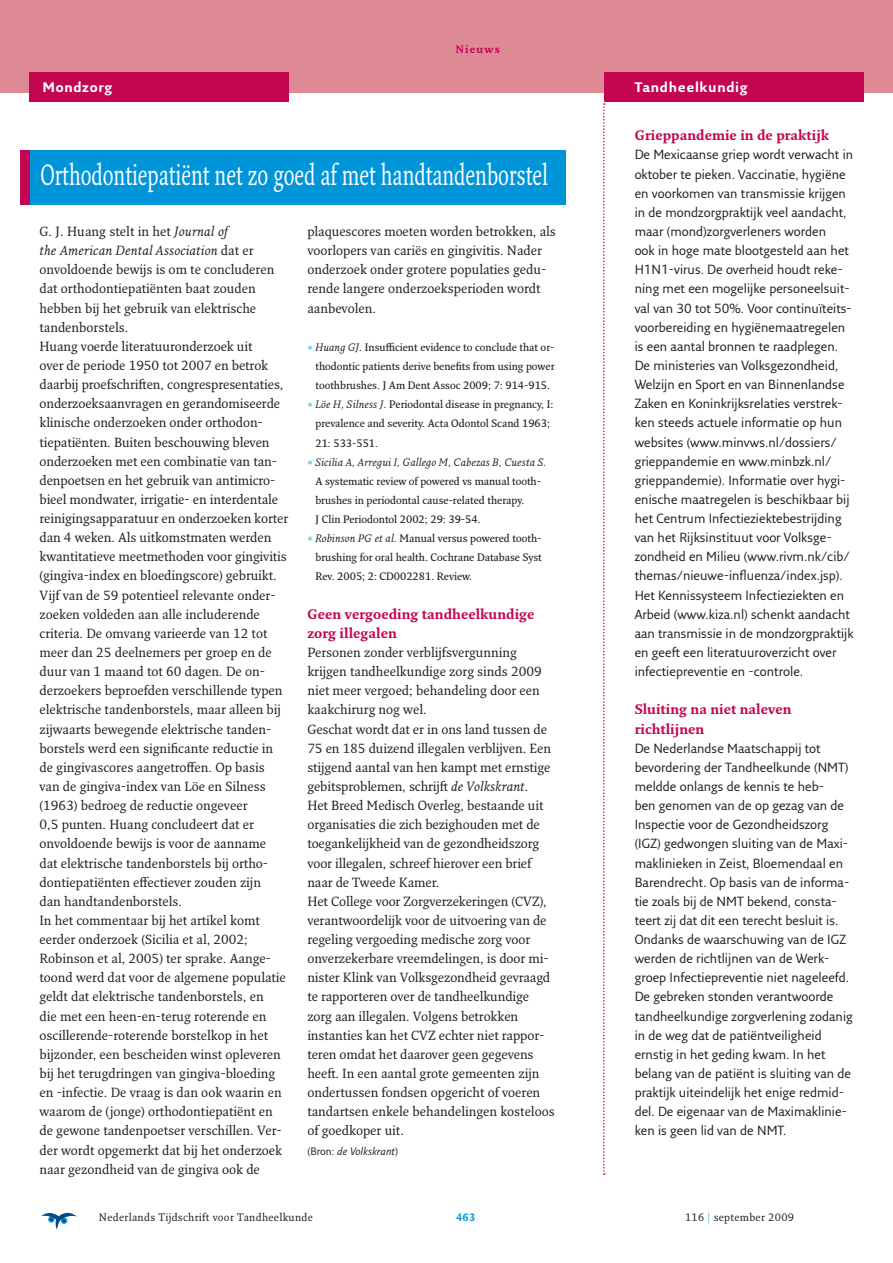
<style>
.page{position:relative;width:893px;height:1263px;background:#fff}
.page>*{position:absolute;margin:0;border:0;box-sizing:border-box;transform-origin:0 0}
.t1{font:28.5px "Fresco Plus Pro";color:#fff;scale:.7 1}
.t2{font:700 13.5px/19.2px "Fresco Plus Pro";color:#c30552}
.t3{font:700 13.5px "Fresco Sans Plus Pro";letter-spacing:.05em;color:#fff}
.t4{font:12.9px/19.2px "Fresco Plus Pro";color:#231f20}
.t5{font:12.9px/19.2px "Fresco Sans Plus Pro";color:#231f20}
.t6{font:600 10.5px "Fresco Plus Pro";color:#231f20}
.t7{font:10.5px "Fresco Plus Pro";letter-spacing:.03em;color:#231f20}
.t8{font:italic 10.5px "Fresco Plus Pro";color:#231f20}
.t9{font:italic 10.5px "Fresco Sans Plus Pro";color:#231f20}
.t10{font:700 10.5px "Fresco Plus Pro";letter-spacing:.1em;color:#c30552}
.t11{font:700 10.5px "Fresco Plus Pro";color:#0095d9}
.s1{font-style:italic}
.s2{font-weight:400;color:#00aeef}
.s3{font-weight:400;font-style:italic}
.s4{font-style:normal;color:#00aeef}
.s5{font-style:normal}
.s6{color:#0095d9}
</style>
<div class="page">
<svg style="left:41px;top:1213px;width:35px;height:17px"></svg>
<div style="left:0;top:0;width:893px;height:92px;background:#de8a95"></div>
<div style="left:30px;top:72px;width:259px;height:30px;background:#c30552"></div>
<div style="left:604px;top:72px;width:259px;height:30px;background:#c30552"></div>
<svg style="left:603px;top:103px;width:2px;height:1072px"></svg>
<div style="left:30px;top:150px;width:536px;height:54px;background:#0095d9"></div>
<div style="left:20px;top:150px;width:10px;height:54px;background:#c30552"></div>
<p class="t3" style="left:43px;top:78px;width:71px">Mondzorg</p>
<p class="t10" style="left:455px;top:42px;width:46px">Nieuws</p>
<h1 class="t1" style="left:40px;top:157px;width:726px">Orthodontiepatiënt net zo goed af met handtandenborstel</h1>
<p class="t4" style="left:39px;top:222px;width:250px">G. J. Huang stelt in het <span class="s1">Journal of<br>the American Dental Association</span> dat er onvoldoende bewijs is om te concluderen dat orthodontiepatiënten baat zouden hebben bij het gebruik van elektrische tandenborstels.<br>Huang voerde literatuuronderzoek uit<br>over de periode 1950 tot 2007 en betrok daarbij proefschriften, congrespresentaties, onderzoeksaanvragen en gerandomiseerde klinische onderzoeken onder orthodon&shy;tiepatiënten. Buiten beschouwing bleven onderzoeken met een combinatie van tan&shy;denpoetsen en het gebruik van antimicro&shy;bieel mondwater, irrigatie- en interdentale reinigingsapparatuur en onderzoeken korter dan 4 weken. Als uitkomstmaten werden kwantitatieve meetmethoden voor gingivitis (gingiva-index en bloedingscore) gebruikt.<br>Vijf van de 59 potentieel relevante onder&shy;zoeken voldeden aan alle includerende criteria. De omvang varieerde van 12 tot meer dan 25 deelnemers per groep en de duur van 1 maand tot 60 dagen. De on&shy;derzoekers beproefden verschillende typen elektrische tandenborstels, maar alleen bij zijwaarts bewegende elektrische tanden&shy;borstels werd een significante reductie in de gingivascores aangetroffen. Op basis<br>van de gingiva-index van Löe en Silness (1963) bedroeg de reductie ongeveer<br>0,5 punten. Huang concludeert dat er onvoldoende bewijs is voor de aanname<br>dat elektrische tandenborstels bij ortho&shy;dontiepatiënten effectiever zouden zijn<br>dan handtandenborstels.<br>In het commentaar bij het artikel komt eerder onderzoek (Sicilia et al, 2002; Robinson et al, 2005) ter sprake. Aange&shy;toond werd dat voor de algemene populatie geldt dat elektrische tandenborstels, en<br>die met een heen-en-terug roterende en oscillerende-roterende borstelkop in het bijzonder, een bescheiden winst opleveren bij het terugdringen van gingiva-bloeding en -infectie. De vraag is dan ook waarin en waarom de (jonge) orthodontiepatiënt en de gewone tandenpoetser verschillen. Ver&shy;der wordt opgemerkt dat bij het onderzoek naar gezondheid van de gingiva ook de</p>
<p class="t4" style="left:307px;top:222px;width:250px">plaquescores moeten worden betrokken, als voorlopers van cariës en gingivitis. Nader onderzoek onder grotere populaties gedu&shy;rende langere onderzoeksperioden wordt aanbevolen.</p>
<p class="t6" style="left:307px;top:340px;width:249px"><span class="s2">*</span> <span class="s3">Huang GJ.</span> Insufficient evidence to conclude that or-</p>
<p class="t6" style="left:315px;top:360px;width:241px">thodontic patients derive benefits from using power</p>
<p class="t6" style="left:315px;top:379px;width:236px">toothbrushes. J Am Dent Assoc 2009; 7: 914-915.</p>
<p class="t6" style="left:307px;top:398px;width:247px"><span class="s2">*</span> <span class="s3">Löe H, Silness J.</span> Periodontal disease in pregnancy, I:</p>
<p class="t6" style="left:315px;top:417px;width:236px">prevalence and severity. Acta Odontol Scand 1963;</p>
<p class="t6" style="left:315px;top:436px;width:64px">21: 533-551.</p>
<p class="t8" style="left:307px;top:455px;width:240px"><span class="s4">*</span> Sicilia A, Arregui I, Gallego M, Cabezas B, Cuesta S.</p>
<p class="t6" style="left:315px;top:474px;width:227px">A systematic review of powered vs manual tooth-</p>
<p class="t6" style="left:315px;top:493px;width:211px">brushes in periodontal cause-related therapy.</p>
<p class="t6" style="left:315px;top:513px;width:167px">J Clin Periodontol 2002; 29: 39-54.</p>
<p class="t6" style="left:307px;top:532px;width:236px"><span class="s2">*</span> <span class="s3">Robinson PG et al.</span> Manual versus powered tooth-</p>
<p class="t6" style="left:315px;top:551px;width:228px">brushing for oral health. Cochrane Database Syst</p>
<p class="t6" style="left:315px;top:570px;width:158px">Rev. 2005; 2: CD002281. Review.</p>
<p class="t2" style="left:307px;top:604px;width:229px">Geen vergoeding tandheelkundige zorg illegalen</p>
<p class="t4" style="left:307px;top:643px;width:249px">Personen zonder verblijfsvergunning krijgen tandheelkundige zorg sinds 2009 niet meer vergoed; behandeling door een kaakchirurg nog wel.<br>Geschat wordt dat er in ons land tussen de 75 en 185 duizend illegalen verblijven. Een stijgend aantal van hen kampt met ernstige gebitsproblemen, schrijft <span class="s1">de Volkskrant</span>.<br>Het Breed Medisch Overleg, bestaande uit organisaties die zich bezighouden met de toegankelijkheid van de gezondheidszorg voor illegalen, schreef hierover een brief naar de Tweede Kamer.<br>Het College voor Zorgverzekeringen (CVZ), verantwoordelijk voor de uitvoering van de regeling vergoeding medische zorg voor onverzekerbare vreemdelingen, is door mi&shy;nister Klink van Volksgezondheid gevraagd te rapporteren over de tandheelkundige zorg aan illegalen. Volgens betrokken instanties kan het CVZ echter niet rappor&shy;teren omdat het daarover geen gegevens heeft. In een aantal grote gemeenten zijn ondertussen fondsen opgericht of voeren tandartsen enkele behandelingen kosteloos of goedkoper uit.</p>
<p class="t9" style="left:307px;top:1144px;width:92px"><span class="s5">(Bron:</span> de Volkskrant<span class="s5">)</span></p>
<p class="t3" style="left:635px;top:78px;width:114px">Tandheelkundig</p>
<p class="t2" style="left:635px;top:126px;width:196px">Grieppandemie in de praktijk</p>
<p class="t5" style="left:635px;top:145px;width:220px">De Mexicaanse griep wordt verwacht in oktober te pieken. Vaccinatie, hygiëne en voorkomen van transmissie krijgen in de mondzorgpraktijk veel aandacht, maar (mond)zorgverleners worden<br>ook in hoge mate blootgesteld aan het H1N1-virus. De overheid houdt reke&shy;ning met een mogelijke personeelsuit&shy;val van 30 tot 50%. Voor continuïteits&shy;voorbereiding en hygiënemaatregelen is een aantal bronnen te raadplegen.<br>De ministeries van Volksgezondheid, Welzijn en Sport en van Binnenlandse Zaken en Koninkrijksrelaties verstrek&shy;ken steeds actuele informatie op hun websites (www.minvws.nl/dossiers/ grieppandemie en www.minbzk.nl/ grieppandemie). Informatie over hygi&shy;ënische maatregelen is beschikbaar bij het Centrum Infectieziektebestrijding van het Rijksinstituut voor Volksge&shy;zondheid en Milieu (www.rivm.nk/cib/ themas/nieuwe-influenza/index.jsp).<br>Het Kennissysteem Infectieziekten en Arbeid (www.kiza.nl) schenkt aandacht aan transmissie in de mondzorgpraktijk en geeft een literatuuroverzicht over infectiepreventie en -controle.</p>
<p class="t2" style="left:635px;top:700px;width:159px">Sluiting na niet naleven richtlijnen</p>
<p class="t5" style="left:635px;top:738px;width:220px">De Nederlandse Maatschappij tot bevordering der Tandheelkunde (NMT) meldde onlangs de kennis te heb-<br>ben genomen van de op gezag van de Inspectie voor de Gezondheidszorg (IGZ) gedwongen sluiting van de Maxi&shy;maklinieken in Zeist, Bloemendaal en Barendrecht. Op basis van de informa&shy;tie zoals bij de NMT bekend, consta&shy;teert zij dat dit een terecht besluit is.<br>Ondanks de waarschuwing van de IGZ werden de richtlijnen van de Werk&shy;groep Infectiepreventie niet nageleefd.<br>De gebreken stonden verantwoorde tandheelkundige zorgverlening zodanig in de weg dat de patiëntveiligheid ernstig in het geding kwam. In het belang van de patiënt is sluiting van de praktijk uiteindelijk het enige redmid&shy;del. De eigenaar van de Maximaklinie&shy;ken is geen lid van de NMT.</p>
<p class="t7" style="left:99px;top:1210px;width:216px">Nederlands Tijdschrift voor Tandheelkunde</p>
<p class="t11" style="left:456px;top:1210px;width:21px">463</p>
<p class="t7" style="left:685px;top:1210px;width:111px">116 <span class="s6">|</span> september 2009</p>
</div>
